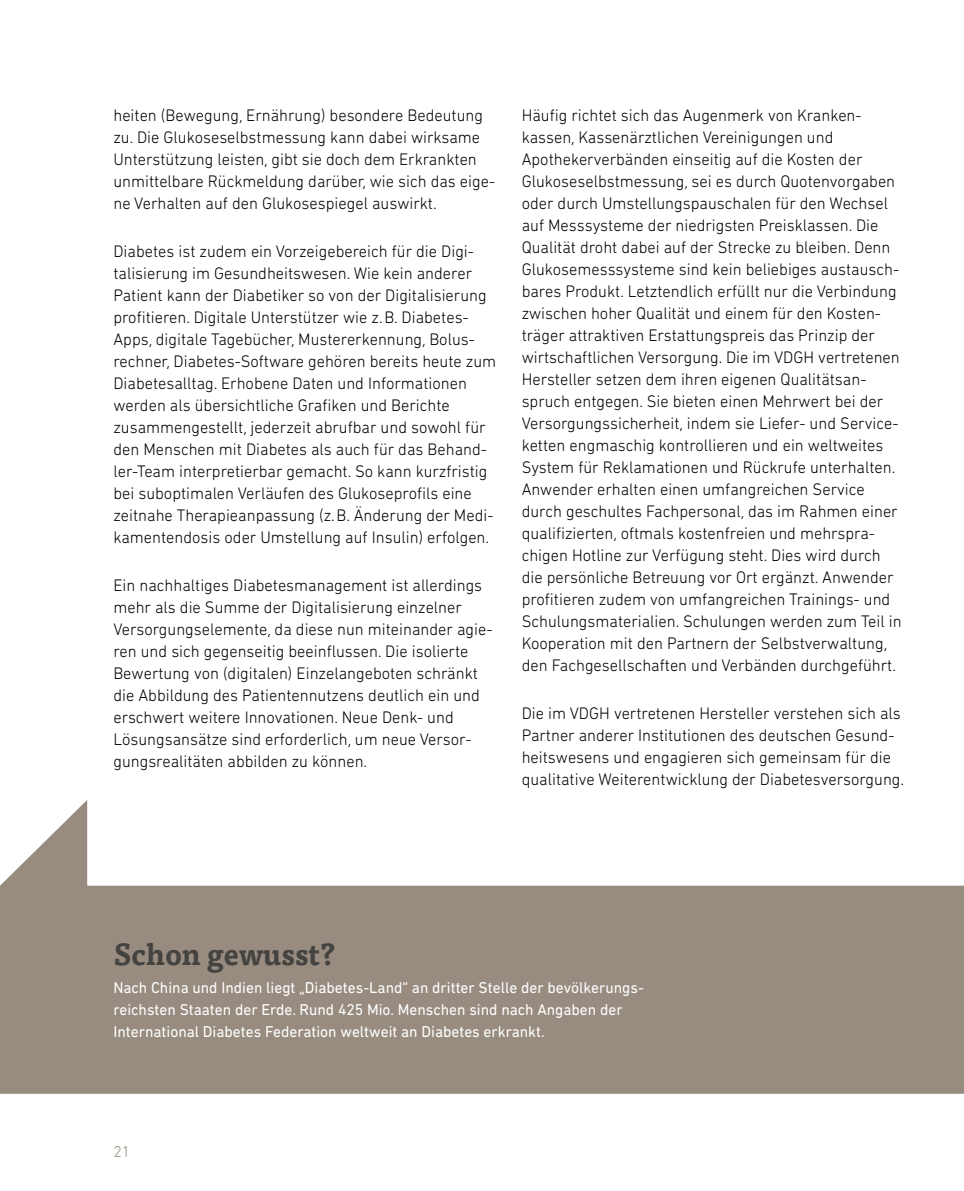
<style>
.page{position:relative;width:964px;height:1191px;background:#fff}
.page>*{position:absolute;margin:0;border:0;box-sizing:border-box;transform-origin:0 0}
.t1{font:700 30px "Tisa OT";color:#454340}
.t2{font:300 17px/22px "DIN Next Rounded LT Pro";color:#000}
.t3{font:16px/22px "DIN Next Rounded LT Pro";color:#fff}
.t4{font:300 16px "DIN Next Rounded LT Pro";color:#978c7f}
</style>
<div class="page">
<svg style="left:0;top:800px;width:964px;height:293px;fill:#978c7f"></svg>
<p class="t2" style="left:113px;top:104px;width:383px">heiten (Bewegung, Ernährung) besondere Bedeutung zu. Die Glukoseselbstmessung kann dabei wirksame Unterstützung leisten, gibt sie doch dem Erkrankten unmittelbare Rückmeldung darüber, wie sich das eige&shy;ne Verhalten auf den Glukosespiegel auswirkt.</p>
<p class="t2" style="left:113px;top:240px;width:384px">Diabetes ist zudem ein Vorzeigebereich für die Digi&shy;talisierung im Gesundheitswesen. Wie kein anderer Patient kann der Diabetiker so von der Digitalisierung profitieren. Digitale Unterstützer wie z.B. Diabetes-Apps, digitale Tagebücher, Mustererkennung, Bolus&shy;rechner, Diabetes-Software gehören bereits heute zum Diabetesalltag. Erhobene Daten und Informationen werden als übersichtliche Grafiken und Berichte zusammengestellt, jederzeit abrufbar und sowohl für den Menschen mit Diabetes als auch für das Behand&shy;ler-Team interpretierbar gemacht. So kann kurzfristig bei suboptimalen Verläufen des Glukoseprofils eine zeitnahe Therapieanpassung (z.B. Änderung der Medi&shy;kamentendosis oder Umstellung auf Insulin) erfolgen.</p>
<p class="t2" style="left:113px;top:574px;width:381px">Ein nachhaltiges Diabetesmanagement ist allerdings mehr als die Summe der Digitalisierung einzelner Versorgungselemente, da diese nun miteinander agie&shy;ren und sich gegenseitig beeinflussen. Die isolierte Bewertung von (digitalen) Einzelangeboten schränkt die Abbildung des Patientennutzens deutlich ein und erschwert weitere Innovationen. Neue Denk- und Lösungsansätze sind erforderlich, um neue Versor&shy;gungsrealitäten abbilden zu können.</p>
<p class="t2" style="left:522px;top:104px;width:381px">Häufig richtet sich das Augenmerk von Kranken&shy;kassen, Kassenärztlichen Vereinigungen und Apothekerverbänden einseitig auf die Kosten der Glukoseselbstmessung, sei es durch Quotenvorgaben oder durch Umstellungspauschalen für den Wechsel auf Messsysteme der niedrigsten Preisklassen. Die Qualität droht dabei auf der Strecke zu bleiben. Denn Glukosemesssysteme sind kein beliebiges austausch&shy;bares Produkt. Letztendlich erfüllt nur die Verbindung zwischen hoher Qualität und einem für den Kosten&shy;träger attraktiven Erstattungspreis das Prinzip der wirtschaftlichen Versorgung. Die im VDGH vertretenen Hersteller setzen dem ihren eigenen Qualitätsan&shy;spruch entgegen. Sie bieten einen Mehrwert bei der Versorgungssicherheit, indem sie Liefer- und Service&shy;ketten engmaschig kontrollieren und ein weltweites System für Reklamationen und Rückrufe unterhalten.<br>Anwender erhalten einen umfangreichen Service durch geschultes Fachpersonal, das im Rahmen einer qualifizierten, oftmals kostenfreien und mehrspra&shy;chigen Hotline zur Verfügung steht. Dies wird durch die persönliche Betreuung vor Ort ergänzt. Anwender profitieren zudem von umfangreichen Trainings- und Schulungsmaterialien. Schulungen werden zum Teil in Kooperation mit den Partnern der Selbstverwaltung, den Fachgesellschaften und Verbänden durchgeführt.</p>
<p class="t2" style="left:522px;top:702px;width:384px">Die im VDGH vertretenen Hersteller verstehen sich als Partner anderer Institutionen des deutschen Gesund&shy;heitswesens und engagieren sich gemeinsam für die qualitative Weiterentwicklung der Diabetesversorgung.</p>
<h1 class="t1" style="left:113px;top:935px;width:224px">Schon gewusst?</h1>
<p class="t3" style="left:113px;top:976px;width:532px">Nach China und Indien liegt „Diabetes-Land“ an dritter Stelle der bevölkerungs&shy;reichsten Staaten der Erde. Rund 425 Mio. Menschen sind nach Angaben der<br>International Diabetes Federation weltweit an Diabetes erkrankt.</p>
<p class="t4" style="left:113px;top:1142px;width:19px">21</p>
</div>
